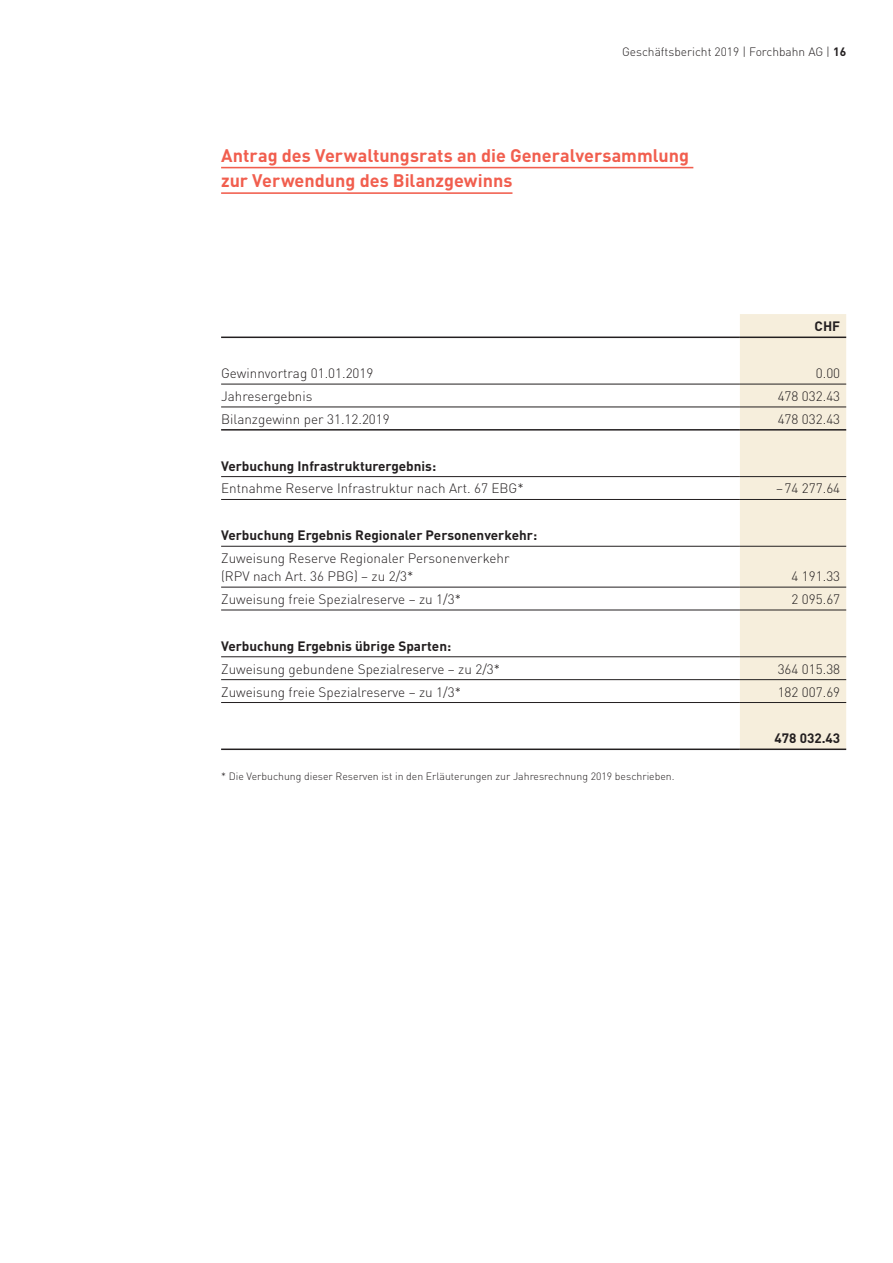
<style>
.page{position:relative;width:893px;height:1263px;background:#fff}
.page>*{position:absolute;margin:0;border:0;box-sizing:border-box;transform-origin:0 0}
.Spitzmarke{font:700 18px/25.5px "DIN";color:#f15e4e}
.Lauftext{font:300 13.5px "DIN";color:#231f20}
.Lauftext-2{font:700 13.5px "DIN";color:#231f20}
.t1{font:300 12px "DIN";color:#231f20}
.Lauftext-3{font:300 10.5px "DIN";color:#231f20}
.s1{font-weight:700}
</style>
<div class="page">
<div style="left:740px;top:314px;width:106px;height:434px;background:#f6eedc"></div>
<hr style="left:221px;top:384px;width:519px;height:1px;background:#231f20">
<hr style="left:740px;top:384px;width:106px;height:1px;background:#231f20">
<hr style="left:221px;top:407px;width:519px;height:1px;background:#231f20">
<hr style="left:740px;top:407px;width:106px;height:1px;background:#231f20">
<hr style="left:221px;top:476px;width:519px;height:1px;background:#231f20">
<hr style="left:740px;top:476px;width:106px;height:1px;background:#231f20">
<hr style="left:221px;top:499px;width:519px;height:1px;background:#231f20">
<hr style="left:740px;top:499px;width:106px;height:1px;background:#231f20">
<hr style="left:221px;top:546px;width:519px;height:1px;background:#231f20">
<hr style="left:740px;top:546px;width:106px;height:1px;background:#231f20">
<hr style="left:221px;top:587px;width:519px;height:1px;background:#231f20">
<hr style="left:740px;top:587px;width:106px;height:1px;background:#231f20">
<hr style="left:221px;top:610px;width:519px;height:1px;background:#231f20">
<hr style="left:740px;top:610px;width:106px;height:1px;background:#231f20">
<hr style="left:221px;top:656px;width:519px;height:1px;background:#231f20">
<hr style="left:740px;top:656px;width:106px;height:1px;background:#231f20">
<hr style="left:221px;top:679px;width:519px;height:1px;background:#231f20">
<hr style="left:740px;top:679px;width:106px;height:1px;background:#231f20">
<hr style="left:221px;top:702px;width:519px;height:1px;background:#231f20">
<hr style="left:740px;top:702px;width:106px;height:1px;background:#231f20">
<hr style="left:221px;top:748px;width:519px;height:2px;background:#231f20">
<hr style="left:740px;top:748px;width:106px;height:2px;background:#231f20">
<hr style="left:221px;top:429px;width:519px;height:2px;background:#231f20">
<hr style="left:740px;top:429px;width:106px;height:2px;background:#231f20">
<hr style="left:221px;top:337px;width:519px;height:1px;background:#231f20">
<hr style="left:740px;top:337px;width:106px;height:1px;background:#231f20">
<hr style="left:221px;top:167px;width:472px;height:1px;background:#f15e4e">
<hr style="left:221px;top:192px;width:291px;height:2px;background:#f15e4e">
<p class="t1" style="left:622px;top:44px;width:226px">Geschäftsbericht 2019 | Forchbahn AG | <span class="s1">16</span></p>
<p class="Spitzmarke" style="left:221px;top:142px;width:470px">Antrag des Verwaltungsrats an die Generalversammlung zur Verwendung des Bilanzgewinns</p>
<p class="Lauftext-2" style="left:815px;top:318px;width:27px">CHF</p>
<p class="Lauftext" style="left:221px;top:365px;width:154px">Gewinnvortrag 01.01.2019</p>
<p class="Lauftext" style="left:816px;top:365px;width:26px">0.00</p>
<p class="Lauftext" style="left:221px;top:388px;width:93px">Jahresergebnis</p>
<p class="Lauftext" style="left:778px;top:388px;width:64px">478 032.43</p>
<p class="Lauftext" style="left:221px;top:411px;width:170px">Bilanzgewinn per 31.12.2019</p>
<p class="Lauftext" style="left:778px;top:411px;width:64px">478 032.43</p>
<p class="Lauftext-2" style="left:221px;top:457px;width:217px">Verbuchung Infrastrukturergebnis:</p>
<p class="Lauftext" style="left:221px;top:480px;width:304px">Entnahme Reserve Infrastruktur nach Art. 67 EBG*</p>
<p class="Lauftext" style="left:776px;top:480px;width:66px">–74 277.64</p>
<p class="Lauftext-2" style="left:221px;top:526px;width:318px">Verbuchung Ergebnis Regionaler Personenverkehr:</p>
<p class="Lauftext" style="left:221px;top:550px;width:290px">Zuweisung Reserve Regionaler Personenverkehr</p>
<p class="Lauftext" style="left:221px;top:568px;width:194px">(RPV nach Art. 36 PBG) – zu 2/3*</p>
<p class="Lauftext" style="left:792px;top:568px;width:50px">4 191.33</p>
<p class="Lauftext" style="left:221px;top:591px;width:241px">Zuweisung freie Spezialreserve – zu 1/3*</p>
<p class="Lauftext" style="left:792px;top:591px;width:50px">2 095.67</p>
<p class="Lauftext-2" style="left:221px;top:637px;width:232px">Verbuchung Ergebnis übrige Sparten:</p>
<p class="Lauftext" style="left:221px;top:660px;width:281px">Zuweisung gebundene Spezialreserve – zu 2/3*</p>
<p class="Lauftext" style="left:778px;top:660px;width:64px">364 015.38</p>
<p class="Lauftext" style="left:221px;top:683px;width:241px">Zuweisung freie Spezialreserve – zu 1/3*</p>
<p class="Lauftext" style="left:778px;top:683px;width:64px">182 007.69</p>
<p class="Lauftext-2" style="left:775px;top:729px;width:67px">478 032.43</p>
<p class="Lauftext-3" style="left:221px;top:770px;width:455px">* Die Verbuchung dieser Reserven ist in den Erläuterungen zur Jahresrechnung 2019 beschrieben.</p>
</div>
